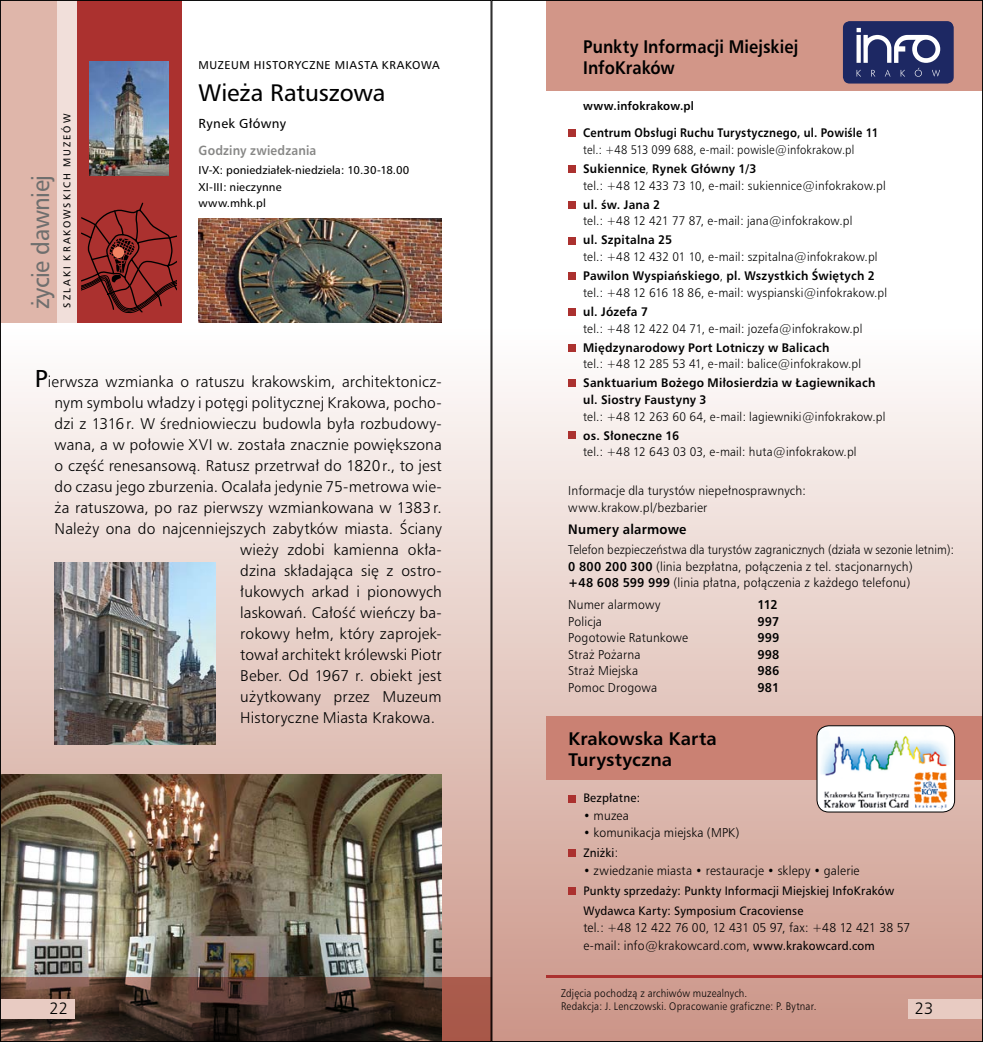
<style>
.page{position:relative;width:983px;height:1042px;background:#fff}
.page>*{position:absolute;margin:0;border:0;box-sizing:border-box;transform-origin:0 0}
.t1{font:24.5px "Humnst 777 PL";letter-spacing:-.02em;color:#6f6f6e;scale:.95 1}
.t2{font:23.97px "Humnst 777 PL";letter-spacing:-.01em;color:#000}
.t3{font:700 17.5px/21px "Humnst 777 PL";letter-spacing:.005em;color:#000;scale:.9 1}
.t4{font:700 17.5px/21px "Humnst 777 PL";letter-spacing:.005em;color:#000}
.t5{font:15.75px "Humnst 777 Lt PL";color:#000}
.t6{font:14.88px "Humnst 777 Lt PL";letter-spacing:.01em;color:#000}
.t7{font:700 13.12px "Humnst 777 PL";letter-spacing:.015em;color:#000;scale:.95 1}
.t8{font:13.12px "Humnst 777 PL";letter-spacing:.025em;color:#000}
.t9{font:700 12.78px "Humnst 777 PL";letter-spacing:.015em;color:#878786;scale:.91 1}
.t10{font:12.25px/17.5px "Humnst 777 Lt PL";letter-spacing:.015em;color:#000;scale:.95 1}
.t11{font:12.25px/16.6px "Humnst 777 Lt PL";letter-spacing:.015em;color:#000;scale:.9 1}
.t12{font:12.25px/19.9px "Humnst 777 PL";letter-spacing:.015em;color:#000;scale:.95 1}
.t13{font:700 12.25px "Humnst 777 PL";letter-spacing:.015em;color:#000;scale:.95 1}
.t14{font:11.9px "Humnst 777 Lt PL";letter-spacing:.015em;color:#000;scale:.95 1}
.t15{font:700 11.9px/16.6px "Humnst 777 PL";letter-spacing:.02em;color:#000;scale:.95 1}
.t16{font:11.9px "Humnst 777 Lt PL";letter-spacing:.015em;color:#000;scale:.9 1}
.t17{font:700 11.9px "Humnst 777 PL";letter-spacing:.02em;color:#000;scale:.9 1}
.t18{font:11.38px/16.6px "Humnst 777 PL";letter-spacing:.01em;color:#000}
.t19{font:700 11.38px "Humnst 777 PL";letter-spacing:.02em;color:#000;scale:.95 1}
.t20{font:10.5px/13.1px "Humnst 777 Lt PL";letter-spacing:.02em;color:#000;scale:.9 1}
.t21{font:9.97px "Humnst 777 PL";letter-spacing:.195em;color:#000}
.s1{font-family:"Humnst 777 PL";font-size:24.5px}
.s2{font-family:"Humnst 777 Lt PL";font-weight:400}
.s3{font-family:"Humnst 777 PL";font-weight:700}
.s4{font-family:"Humnst 777 PL"}
.s5{font-family:"Humnst 777 Lt PL"}
</style>
<div class="page">
<div style="left:491px;top:322px;width:491px;height:720px;background:linear-gradient(to bottom,#fefefe,#cb9486)"></div>
<div style="left:0;top:322px;width:491px;height:720px;background:linear-gradient(to bottom,#fffffe,#c89284)"></div>
<div style="left:56px;top:0;width:21px;height:322px;background:#f1dfda"></div>
<div style="left:0;top:0;width:56px;height:322px;background:#dfb6aa"></div>
<div style="left:77px;top:0;width:104px;height:322px;background:#ab312f"></div>
<img style="left:2px;top:774px;width:439px;height:203px">
<img style="left:89px;top:61px;width:79px;height:115px">
<img style="left:55px;top:563px;width:160px;height:181px">
<svg style="left:2px;top:977px;width:487px;height:63px;background:#4f352c"></svg>
<img style="left:198px;top:218px;width:243px;height:104px">
<hr style="left:546px;top:975px;width:436px;height:2px;background:#ab312f">
<div style="left:546px;top:716px;width:436px;height:64px;background:#ca8173"></div>
<div style="left:546px;top:0;width:436px;height:90px;background:#d29688"></div>
<div style="left:567px;top:794px;width:8px;height:8px;background:#ab312f"></div>
<div style="left:568px;top:849px;width:8px;height:8px;background:#ab312f"></div>
<div style="left:568px;top:887px;width:8px;height:8px;background:#ab312f"></div>
<svg style="left:842px;top:21px;width:111px;height:63px;background:#444b7c"></svg>
<div style="left:567px;top:431px;width:8px;height:8px;background:#ab312f"></div>
<div style="left:567px;top:129px;width:8px;height:8px;background:#ab312f"></div>
<div style="left:567px;top:165px;width:8px;height:8px;background:#ab312f"></div>
<div style="left:567px;top:236px;width:8px;height:8px;background:#ab312f"></div>
<div style="left:567px;top:272px;width:8px;height:8px;background:#ab312f"></div>
<div style="left:567px;top:308px;width:8px;height:8px;background:#ab312f"></div>
<div style="left:567px;top:344px;width:8px;height:8px;background:#ab312f"></div>
<div style="left:567px;top:379px;width:8px;height:8px;background:#ab312f"></div>
<div style="left:567px;top:201px;width:8px;height:8px;background:#ab312f"></div>
<img style="left:818px;top:727px;width:134px;height:84px">
<div style="left:816px;top:725px;width:138px;height:87px;border:1px solid #000;border-radius:12px"></div>
<div style="left:0;top:999px;width:74px;height:19px;background:#e8cbc2"></div>
<div style="left:908px;top:999px;width:74px;height:19px;background:#e8cbc2"></div>
<svg style="left:82px;top:202px;width:94px;height:112px"></svg>
<p class="t21" style="left:61px;top:308px;width:195px;rotate:-90deg">SZLAKI KRAKOWSKICH MUZEÓW</p>
<h1 class="t1" style="left:25px;top:309px;width:144px;rotate:-90deg">życie dawniej</h1>
<p class="t18" style="left:198px;top:57px;width:20px">Muzeum</p>
<p class="t18" style="left:254px;top:57px;width:56px">Historyczne</p>
<p class="t18" style="left:334px;top:57px;width:64px">Miasta Krakowa</p>
<h2 class="t2" style="left:198px;top:77px;width:188px">Wieża Ratuszowa</h2>
<p class="t8" style="left:198px;top:115px;width:89px">Rynek Główny</p>
<p class="t9" style="left:198px;top:141px;width:131px">Godziny zwiedzania</p>
<p class="t18" style="left:198px;top:162px;width:212px">IV-X: poniedziałek-niedziela: 10.30-18.00<br>XI-III: nieczynne<br>www.mhk.pl</p>
<p class="t6" style="left:35px;top:372px;width:408px"><span class="s1">P</span>ierwsza wzmianka o ratuszu krakowskim, architektonicz-</p>
<p class="t6" style="left:55px;top:393px;width:388px">nym symbolu władzy i potęgi politycznej Krakowa, pocho-</p>
<p class="t6" style="left:55px;top:414px;width:388px">dzi z 1316r. W średniowieczu budowla była rozbudowy-</p>
<p class="t6" style="left:55px;top:435px;width:388px">wana, a w połowie XVI w. została znacznie powiększona</p>
<p class="t6" style="left:55px;top:456px;width:388px">o część renesansową. Ratusz przetrwał do 1820r., to jest</p>
<p class="t6" style="left:55px;top:477px;width:388px">do czasu jego zburzenia. Ocalała jedynie 75-metrowa wie-</p>
<p class="t6" style="left:55px;top:498px;width:388px">ża ratuszowa, po raz pierwszy wzmiankowana w 1383r.</p>
<p class="t6" style="left:55px;top:519px;width:388px">Należy ona do najcenniejszych zabytków miasta. Ściany</p>
<p class="t6" style="left:240px;top:540px;width:203px">wieży zdobi kamienna okła-</p>
<p class="t6" style="left:240px;top:561px;width:203px">dzina składająca się z ostro-</p>
<p class="t6" style="left:240px;top:582px;width:203px">łukowych arkad i pionowych</p>
<p class="t6" style="left:240px;top:603px;width:203px">laskowań. Całość wieńczy ba-</p>
<p class="t6" style="left:240px;top:624px;width:203px">rokowy hełm, który zaprojek-</p>
<p class="t6" style="left:240px;top:645px;width:203px">tował architekt królewski Piotr</p>
<p class="t6" style="left:240px;top:666px;width:203px">Beber. Od 1967 r. obiekt jest</p>
<p class="t6" style="left:240px;top:687px;width:203px">użytkowany przez Muzeum</p>
<p class="t6" style="left:240px;top:708px;width:196px">Historyczne Miasta Krakowa.</p>
<p class="t3" style="left:583px;top:35px;width:240px">Punkty Informacji Miejskiej<br>InfoKraków</p>
<p class="t19" style="left:583px;top:99px;width:118px">www.infokrakow.pl</p>
<p class="t17" style="left:583px;top:125px;width:329px">Centrum Obsługi Ruchu Turystycznego, ul. Powiśle 11</p>
<p class="t16" style="left:583px;top:142px;width:302px">tel.: +48 513 099 688, e-mail: powisle@infokrakow.pl</p>
<p class="t15" style="left:583px;top:160px;width:184px">Sukiennice<span class="s2">,</span> Rynek Główny 1/3</p>
<p class="t14" style="left:583px;top:178px;width:320px">tel.: +48 12 433 73 10, e-mail: sukiennice@infokrakow.pl</p>
<p class="t15" style="left:583px;top:196px;width:83px">ul. św. Jana 2</p>
<p class="t14" style="left:583px;top:213px;width:285px">tel.: +48 12 421 77 87, e-mail: jana@infokrakow.pl</p>
<p class="t15" style="left:583px;top:231px;width:95px">ul. Szpitalna 25</p>
<p class="t14" style="left:583px;top:249px;width:311px">tel.: +48 12 432 01 10, e-mail: szpitalna@infokrakow.pl</p>
<p class="t15" style="left:583px;top:267px;width:308px">Pawilon Wyspiańskiego<span class="s2">,</span> pl. Wszystkich Świętych 2</p>
<p class="t14" style="left:583px;top:285px;width:321px">tel.: +48 12 616 18 86, e-mail: wyspianski@infokrakow.pl</p>
<p class="t15" style="left:583px;top:303px;width:70px">ul. Józefa 7</p>
<p class="t14" style="left:583px;top:320px;width:295px">tel.: +48 12 422 04 71, e-mail: jozefa@infokrakow.pl</p>
<p class="t15" style="left:583px;top:339px;width:260px">Międzynarodowy Port Lotniczy w Balicach</p>
<p class="t14" style="left:583px;top:356px;width:294px">tel.: +48 12 285 53 41, e-mail: balice@infokrakow.pl</p>
<p class="t15" style="left:583px;top:374px;width:309px">Sanktuarium Bożego Miłosierdzia w Łagiewnikach ul. Siostry Faustyny 3</p>
<p class="t14" style="left:583px;top:409px;width:319px">tel.: +48 12 263 60 64, e-mail: lagiewniki@infokrakow.pl</p>
<p class="t15" style="left:583px;top:427px;width:102px">os. Słoneczne 16</p>
<p class="t14" style="left:583px;top:444px;width:289px">tel.: +48 12 643 03 03, e-mail: huta@infokrakow.pl</p>
<p class="t10" style="left:568px;top:481px;width:252px">Informacje dla turystów niepełnosprawnych: www.krakow.pl/bezbarier</p>
<p class="t7" style="left:568px;top:521px;width:126px">Numery alarmowe</p>
<p class="t11" style="left:568px;top:541px;width:430px">Telefon bezpieczeństwa dla turystów zagranicznych (działa w sezonie letnim):<br><span class="s3">0 800 200 300</span> (linia bezpłatna, połączenia z tel. stacjonarnych)<br><span class="s3">+48 608 599 999</span> (linia płatna, połączenia z każdego telefonu)</p>
<p class="t10" style="left:568px;top:595px;width:98px">Numer alarmowy</p>
<p class="t13" style="left:757px;top:596px;width:23px">112</p>
<p class="t10" style="left:568px;top:612px;width:37px">Policja</p>
<p class="t13" style="left:757px;top:613px;width:24px">997</p>
<p class="t10" style="left:568px;top:629px;width:128px">Pogotowie Ratunkowe</p>
<p class="t13" style="left:757px;top:629px;width:25px">999</p>
<p class="t10" style="left:568px;top:645px;width:77px">Straż Pożarna</p>
<p class="t13" style="left:757px;top:646px;width:25px">998</p>
<p class="t10" style="left:568px;top:662px;width:75px">Straż Miejska</p>
<p class="t13" style="left:757px;top:663px;width:25px">986</p>
<p class="t10" style="left:568px;top:678px;width:95px">Pomoc Drogowa</p>
<p class="t13" style="left:757px;top:679px;width:24px">981</p>
<p class="t4" style="left:568px;top:728px;width:150px">Krakowska Karta<br>Turystyczna</p>
<p class="t12" style="left:583px;top:788px;width:61px">Bezpłatne:</p>
<p class="t10" style="left:583px;top:806px;width:49px"><span class="s4">•</span> muzea</p>
<p class="t10" style="left:583px;top:824px;width:166px"><span class="s4">•</span> komunikacja miejska (MPK)</p>
<p class="t12" style="left:583px;top:843px;width:38px">Zniżki<span class="s5">:</span></p>
<p class="t10" style="left:583px;top:861px;width:292px"><span class="s4">•</span> zwiedzanie miasta <span class="s4">•</span> restauracje <span class="s4">•</span> sklepy <span class="s4">•</span> galerie</p>
<p class="t12" style="left:583px;top:880px;width:328px">Punkty sprzedaży: Punkty Informacji Miejskiej InfoKraków<br>Wydawca Karty: Symposium Cracoviense</p>
<p class="t10" style="left:583px;top:919px;width:346px">tel.: +48 12 422 76 00, 12 431 05 97, fax: +48 12 421 38 57 e-mail: info@krakowcard.com, <span class="s4">www.krakowcard.com</span></p>
<p class="t20" style="left:561px;top:986px;width:285px">Zdjęcia pochodzą z archiwów muzealnych.<br>Redakcja: J. Lenczowski. Opracowanie graficzne: P. Bytnar.</p>
<p class="t5" style="left:50px;top:998px;width:20px">22</p>
<p class="t5" style="left:914px;top:998px;width:20px">23</p>
</div>
